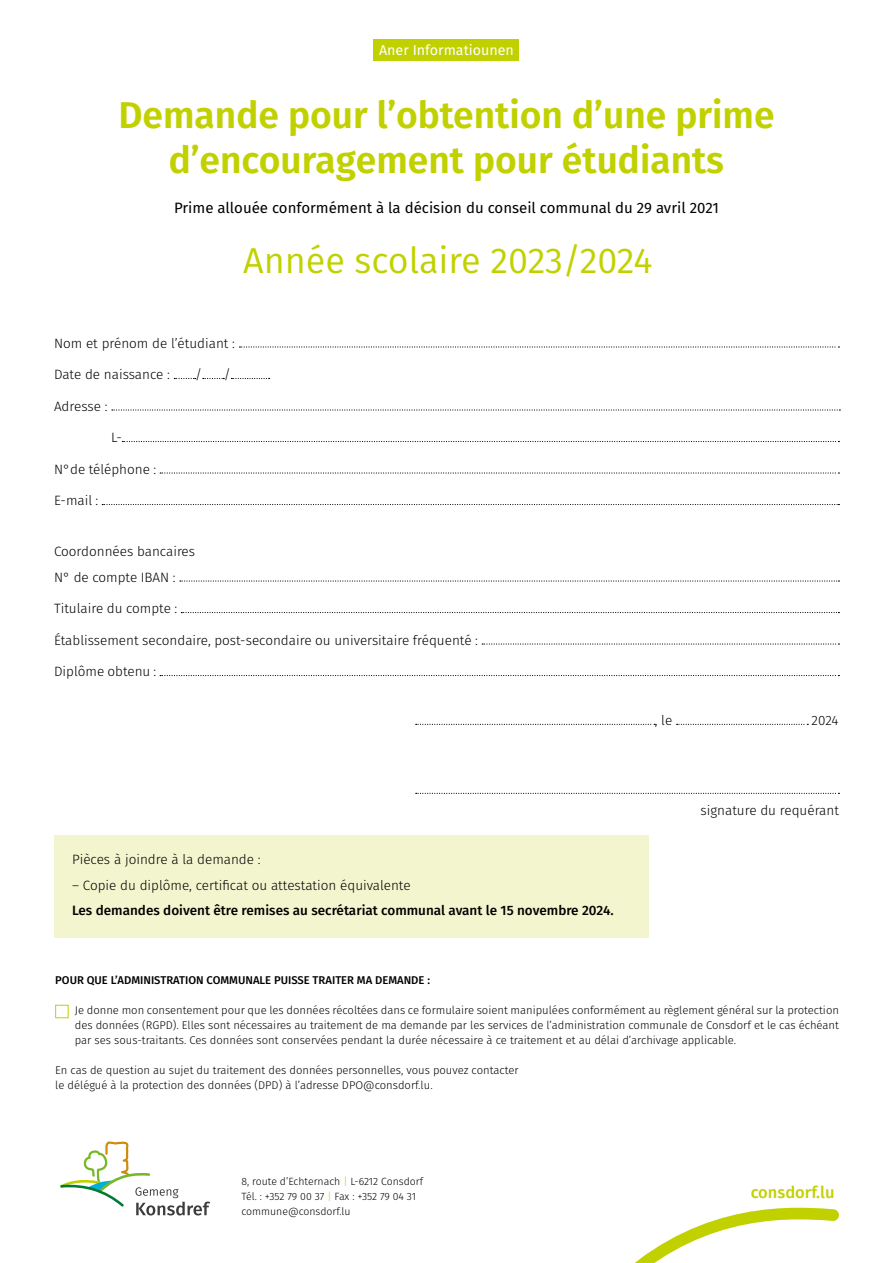
<style>
.page{position:relative;width:893px;height:1263px;background:#fff}
.page>*{position:absolute;margin:0;border:0;box-sizing:border-box;transform-origin:0 0}
.t1{font:600 37.2px/44.7px "Fira Sans";color:#c1d100;text-align:center}
.t2{font:36px "Fira Sans";color:#c1d100}
.t3{font:500 16.5px "Fira Sans";color:#c1d100}
.t4{font:15px "Fira Sans";color:#000}
.t5{font:14.25px "Fira Sans";color:#fff}
.t6{font:300 13.5px/25.5px "Fira Sans";color:#000}
.t7{font:500 13.5px "Fira Sans";color:#000}
.t8{font:300 11.25px/15px "Fira Sans";color:#000;text-align:justify}
.t9{font:500 11.25px "Fira Sans";color:#000}
.t10{font:300 10.5px/15px "Fira Sans";color:#000}
.s1{color:#c1d100}
</style>
<div class="page">
<div style="left:374px;top:39px;width:145px;height:21px;background:#c1d100"></div>
<div style="left:54px;top:835px;width:595px;height:102px;background:#f2f5cd"></div>
<svg style="left:239px;top:346px;width:600px;height:2px"></svg>
<svg style="left:174px;top:378px;width:22px;height:1px"></svg>
<svg style="left:203px;top:378px;width:21px;height:1px"></svg>
<svg style="left:231px;top:378px;width:39px;height:1px"></svg>
<svg style="left:112px;top:409px;width:728px;height:2px"></svg>
<svg style="left:122px;top:441px;width:717px;height:1px"></svg>
<svg style="left:160px;top:472px;width:679px;height:2px"></svg>
<svg style="left:102px;top:504px;width:737px;height:1px"></svg>
<svg style="left:180px;top:580px;width:659px;height:2px"></svg>
<svg style="left:181px;top:612px;width:658px;height:1px"></svg>
<svg style="left:482px;top:643px;width:357px;height:2px"></svg>
<svg style="left:160px;top:675px;width:679px;height:1px"></svg>
<svg style="left:416px;top:724px;width:239px;height:1px"></svg>
<svg style="left:677px;top:724px;width:131px;height:1px"></svg>
<svg style="left:416px;top:793px;width:423px;height:1px"></svg>
<div style="left:55px;top:1005px;width:14px;height:13px;border:1px solid #c1d100"></div>
<svg style="left:60px;top:1141px;width:150px;height:74px"></svg>
<svg style="left:634px;top:1207px;width:205px;height:56px"></svg>
<p class="t5" style="left:379px;top:39px;width:136px">Aner Informatiounen</p>
<h1 class="t1" style="left:118px;top:90px;width:658px">Demande pour l’obtention d’une prime d’encouragement pour étudiants</h1>
<h3 class="t4" style="left:174px;top:196px;width:546px">Prime allouée conformément à la décision du conseil communal du 29 avril 2021</h3>
<h2 class="t2" style="left:243px;top:234px;width:411px">Année scolaire 2023/2024</h2>
<p class="t6" style="left:54px;top:330px;width:183px">Nom et prénom de l’étudiant :</p>
<p class="t6" style="left:54px;top:362px;width:117px">Date de naissance :</p>
<p class="t6" style="left:195px;top:362px;width:9px">/</p>
<p class="t6" style="left:224px;top:362px;width:9px">/</p>
<p class="t6" style="left:54px;top:393px;width:55px">Adresse :</p>
<p class="t6" style="left:111px;top:425px;width:12px">L-</p>
<p class="t6" style="left:54px;top:456px;width:104px">N°de téléphone :</p>
<p class="t6" style="left:54px;top:488px;width:46px">E-mail :</p>
<p class="t6" style="left:54px;top:539px;width:143px">Coordonnées bancaires<br>N° de compte IBAN :</p>
<p class="t6" style="left:54px;top:596px;width:125px">Titulaire du compte :</p>
<p class="t6" style="left:54px;top:627px;width:425px">Établissement secondaire, post-secondaire ou universitaire fréquenté :</p>
<p class="t6" style="left:54px;top:659px;width:104px">Diplôme obtenu :</p>
<p class="t6" style="left:72px;top:846px;width:190px">Pièces à joindre à la demande :</p>
<p class="t6" style="left:72px;top:872px;width:340px">– Copie du diplôme, certificat ou attestation équivalente</p>
<p class="t7" style="left:72px;top:899px;width:543px">Les demandes doivent être remises au secrétariat communal avant le 15 novembre 2024.</p>
<p class="t6" style="left:655px;top:707px;width:19px">, le</p>
<p class="t6" style="left:812px;top:707px;width:28px">2024</p>
<p class="t6" style="left:700px;top:797px;width:140px">signature du requérant</p>
<p class="t9" style="left:55px;top:971px;width:376px">POUR QUE L’ADMINISTRATION COMMUNALE PUISSE TRAITER MA DEMANDE :</p>
<p class="t8" style="left:75px;top:1002px;width:766px">Je donne mon consentement pour que les données récoltées dans ce formulaire soient manipulées conformément au règlement général sur la protection des données (RGPD). Elles sont nécessaires au traitement de ma demande par les services de l’administration communale de Consdorf et le cas échéant par ses sous-traitants. Ces données sont conservées pendant la durée nécessaire à ce traitement et au délai d’archivage applicable.</p>
<p class="t8" style="left:55px;top:1062px;width:465px">En cas de question au sujet du traitement des données personnelles, vous pouvez contacter le délégué à la protection des données (DPD) à l’adresse DPO@consdorf.lu.</p>
<p class="t10" style="left:242px;top:1174px;width:183px">8, route d’Echternach <span class="s1">|</span> L-6212 Consdorf<br>Tél. : +352 79 00 37 <span class="s1">|</span> Fax : +352 79 04 31 commune@consdorf.lu</p>
<h3 class="t3" style="left:751px;top:1179px;width:85px">consdorf.lu</h3>
</div>
